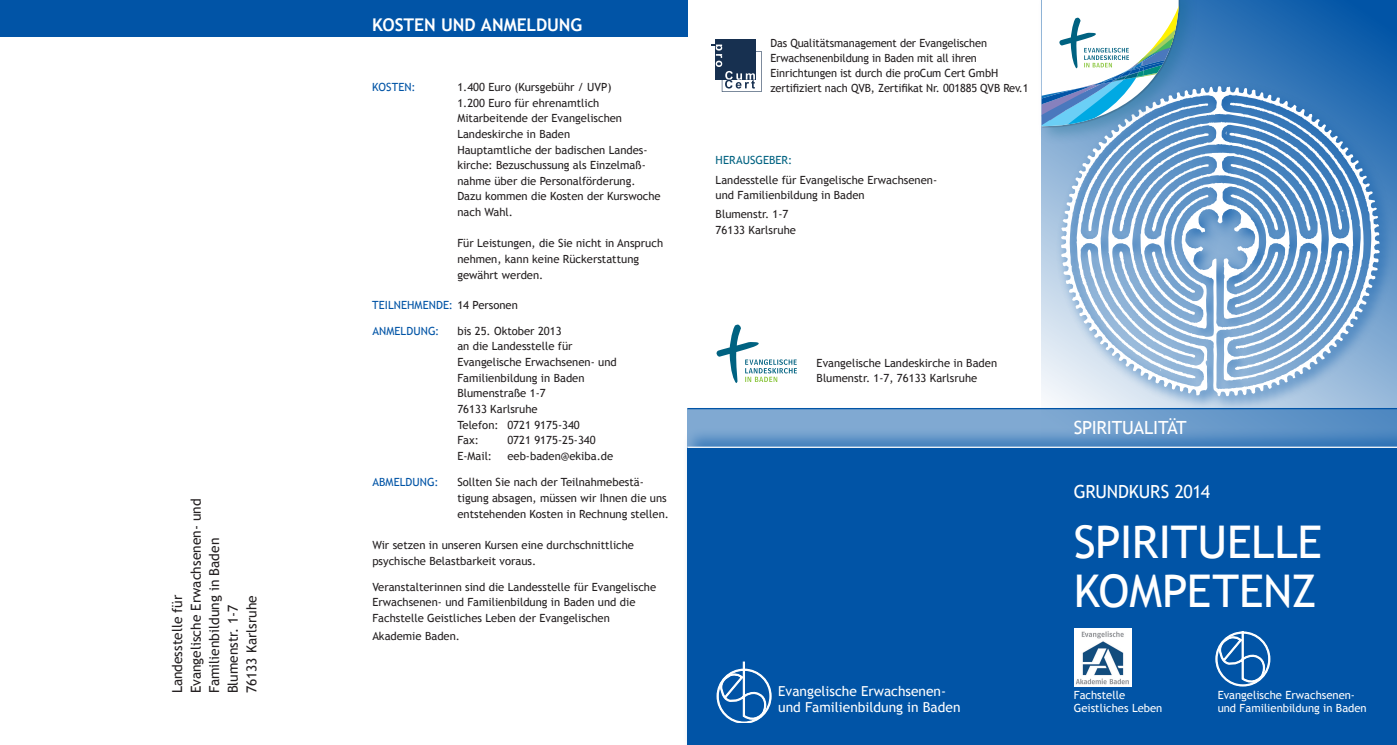
<style>
.page{position:relative;width:1397px;height:745px;background:#fff}
.page>*{position:absolute;margin:0;border:0;box-sizing:border-box;transform-origin:0 0}
.t1{font:45px/48.8px "Trebuchet MS";letter-spacing:-.005em;color:#fff}
.t2{font:18.12px "Trebuchet MS";letter-spacing:-.015em;color:#fff}
.t3{font:700 17.5px "Trebuchet MS";letter-spacing:-.005em;color:#fff}
.t4{font:13.75px/18.5px "Trebuchet MS";color:#231f20}
.t5{font:13.75px/16.5px "Trebuchet MS";color:#fff}
.t6{font:11.25px/15.6px "Trebuchet MS";color:#231f20}
.t7{font:11.25px/12.5px "Trebuchet MS";color:#fff}
.t8{font:11.25px "Trebuchet MS";letter-spacing:.01em;color:#0154a6}
.t9{font:11.25px "Trebuchet MS";letter-spacing:.005em;color:#006281}
.s1{color:#0154a6}
</style>
<div class="page">
<svg style="left:1041px;top:0;width:355px;height:407px;background:#3b7bba"></svg>
<div style="left:1054px;top:80px;width:341px;height:332px;background:#0154a6;opacity:.85"></div>
<svg style="left:1060px;top:86px;width:319px;height:310px"></svg>
<div style="left:687px;top:446px;width:709px;height:298px;background:#0154a6"></div>
<svg style="left:687px;top:409px;width:709px;height:37px;background:#6899c9"></svg>
<svg style="left:716px;top:661px;width:55px;height:60px"></svg>
<div style="left:1037px;top:0;width:160px;height:145px;background:#006281;opacity:.3"></div>
<div style="left:1041px;top:0;width:138px;height:128px;background:#231f20;opacity:.2"></div>
<svg style="left:1041px;top:0;width:137px;height:126px"></svg>
<hr style="left:687px;top:446px;width:709px;height:1px;background:#fff">
<hr style="left:687px;top:407px;width:709px;height:2px;background:#0154a6">
<img style="left:755px;top:47px;width:7px;height:45px">
<img style="left:721px;top:51px;width:40px;height:41px">
<div style="left:715px;top:39px;width:40px;height:40px;background:#173050"></div>
<svg style="left:711px;top:45px;width:43px;height:43px"></svg>
<svg style="left:716px;top:324px;width:80px;height:59px"></svg>
<svg style="left:1215px;top:631px;width:55px;height:56px"></svg>
<img style="left:1074px;top:628px;width:57px;height:57px">
<div style="left:0;top:0;width:687px;height:37px;background:#0154a6"></div>
<p class="t4" style="left:168px;top:693px;width:196px;rotate:-90deg">Landesstelle für<br>Evangelische Erwachsenen- und<br>Familienbildung in Baden<br>Blumenstr. 1-7<br>76133 Karlsruhe</p>
<h3 class="t3" style="left:372px;top:13px;width:211px">KOSTEN UND ANMELDUNG</h3>
<p class="t8" style="left:372px;top:80px;width:45px">kosten:</p>
<p class="t6" style="left:457px;top:79px;width:205px">1.400 Euro (Kursgebühr / UVP)<br>1.200 Euro für ehrenamtlich<br>Mitarbeitende der Evangelischen<br>Landeskirche in Baden<br>Hauptamtliche der badischen Landes&shy;kirche: Bezuschussung als Einzelmaß&shy;nahme über die Personalförderung.<br>Dazu kommen die Kosten der Kurswoche nach Wahl.</p>
<p class="t6" style="left:457px;top:235px;width:207px">Für Leistungen, die Sie nicht in Anspruch nehmen, kann keine Rückerstattung gewährt werden.</p>
<p class="t8" style="left:372px;top:298px;width:37px">Teilnehme</p>
<p class="t6" style="left:429px;top:297px;width:91px"><span class="s1">nde:</span> 14 Personen</p>
<p class="t8" style="left:372px;top:324px;width:69px">Anmeldung:</p>
<p class="t6" style="left:457px;top:323px;width:161px">bis 25. Oktober 2013<br>an die Landesstelle für<br>Evangelische Erwachsenen- und<br>Familienbildung in Baden<br>Blumenstraße 1-7<br>76133 Karlsruhe<br>Telefon: 0721 9175-340<br>Fax:</p>
<p class="t6" style="left:507px;top:432px;width:90px">0721 9175-25-340</p>
<p class="t6" style="left:457px;top:448px;width:36px">E-Mail:</p>
<p class="t6" style="left:507px;top:448px;width:107px">eeb-baden@ekiba.de</p>
<p class="t8" style="left:372px;top:475px;width:8px">Abmel</p>
<p class="t8" style="left:405px;top:475px;width:34px">dung:</p>
<p class="t6" style="left:457px;top:474px;width:213px">Sollten Sie nach der Teilnahmebestä&shy;tigung absagen, müssen wir Ihnen die uns entstehenden Kosten in Rechnung stellen.</p>
<p class="t6" style="left:372px;top:537px;width:263px">Wir setzen in unseren Kursen eine durchschnittliche psychische Belastbarkeit voraus.</p>
<p class="t6" style="left:372px;top:578px;width:285px">Veranstalterinnen sind die Landesstelle für Evangelische<br>Erwachsenen- und Familienbildung in Baden und die<br>Fachstelle Geistliches Leben der Evangelischen</p>
<p class="t6" style="left:372px;top:628px;width:89px">Akademie Baden.</p>
<p class="t6" style="left:770px;top:36px;width:259px;line-height:15px">Das Qualitätsmanagement der Evangelischen Erwachsenenbildung in Baden mit all ihren Einrichtungen ist durch die proCum Cert GmbH zertifiziert nach QVB, Zertifikat Nr. 001885 QVB Rev.1</p>
<p class="t9" style="left:715px;top:154px;width:78px">Herausgeber:</p>
<p class="t6" style="left:715px;top:172px;width:223px">Landesstelle für Evangelische Erwachsenen&shy;und Familienbildung in Baden</p>
<p class="t6" style="left:715px;top:207px;width:82px">Blumenstr. 1-7<br>76133 Karlsruhe</p>
<p class="t6" style="left:816px;top:354px;width:182px">Evangelische Landeskirche in Baden<br>Blumenstr. 1-7, 76133 Karlsruhe</p>
<p class="t5" style="left:778px;top:682px;width:184px">Evangelische Erwachsenen&shy;und Familienbildung in Baden</p>
<h2 class="t2" style="left:1073px;top:417px;width:114px">spiritualität</h2>
<h2 class="t2" style="left:1073px;top:480px;width:138px">grundkurs 2014</h2>
<h1 class="t1" style="left:1073px;top:518px;width:191px">Spirituelle kompetenz</h1>
<p class="t7" style="left:1073px;top:688px;width:90px">Fachstelle<br>Geistliches Leben</p>
<p class="t7" style="left:1217px;top:688px;width:151px">Evangelische Erwachsenen&shy;und Familienbildung in Baden</p>
</div>
